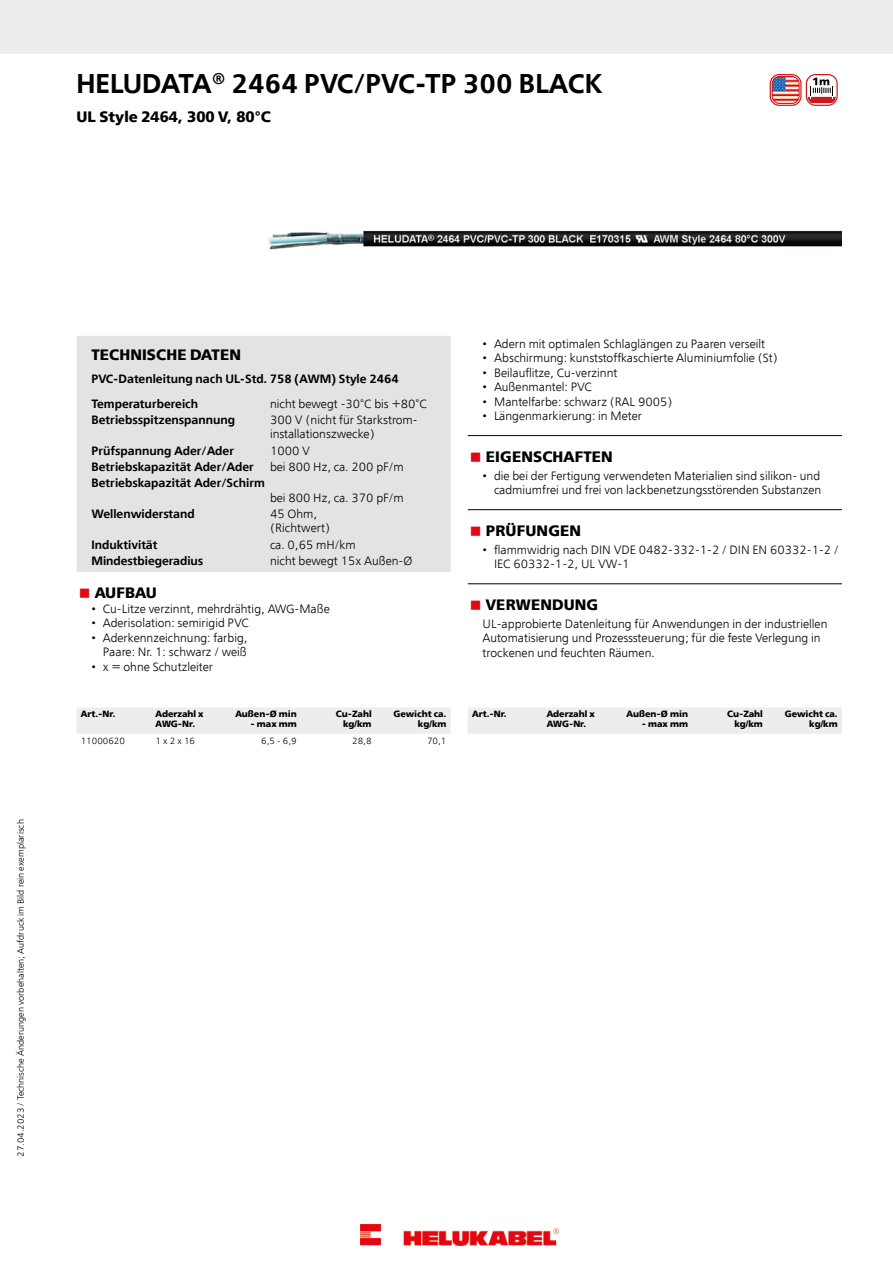
<style>
.page{position:relative;width:893px;height:1263px;background:#fff}
.page>*{position:absolute;margin:0;border:0;box-sizing:border-box;transform-origin:0 0}
.t1{font:600 27px "Free Set";color:#000}
.t2{font:700 15px "Free Set";letter-spacing:.01em;color:#000}
.t3{font:300 12px/14.4px "Free Set";color:#000}
.t4{font:600 12px/24.8px "Free Set";color:#000}
.t5{font:700 9px/10.8px "Free Set";color:#000;text-align:right}
.t6{font:300 9px "Free Set";color:#000}
.s1{color:#e30613}
</style>
<div class="page">
<div style="left:77px;top:336px;width:374px;height:236px;background:#e3e3e3"></div>
<hr style="left:468px;top:435px;width:374px;height:1px;background:#000">
<hr style="left:468px;top:509px;width:374px;height:1px;background:#000">
<hr style="left:468px;top:583px;width:374px;height:1px;background:#000">
<div style="left:77px;top:708px;width:374px;height:26px;background:#ededed"></div>
<div style="left:468px;top:708px;width:374px;height:26px;background:#ededed"></div>
<div style="left:0;top:0;width:893px;height:53px;background:#ededed"></div>
<div style="left:770px;top:74px;width:31px;height:32px;border:1px solid #cd171a;border-radius:9px"></div>
<img style="left:772px;top:76px;width:27px;height:27px">
<div style="left:772px;top:76px;width:28px;height:28px;border:1px solid #cd171a;border-radius:7px"></div>
<div style="left:806px;top:74px;width:32px;height:32px;border:1px solid #cd171a;border-radius:9px"></div>
<svg style="left:808px;top:78px;width:28px;height:25px"></svg>
<img style="left:268px;top:230px;width:574px;height:20px">
<img style="left:360px;top:1225px;width:198px;height:21px">
<h1 class="t1" style="left:77px;top:66px;width:528px">HELUDATA<sup>®</sup> 2464 PVC/PVC-TP 300 BLACK</h1>
<p class="t2" style="left:77px;top:107px;width:196px">UL Style 2464, 300 V, 80°C</p>
<p class="t6" style="left:15px;top:1157px;width:339px;rotate:-90deg">27.04.2023 / Technische Änderungen vorbehalten; Aufdruck im Bild rein exemplarisch</p>
<p class="t2" style="left:91px;top:345px;width:151px">TECHNISCHE DATEN</p>
<p class="t4" style="left:91px;top:366px;width:309px">PVC-Datenleitung nach UL-Std. 758 (AWM) Style 2464<br>Temperaturbereich</p>
<p class="t3" style="left:270px;top:396px;width:158px">nicht bewegt -30°C bis +80°C</p>
<p class="t4" style="left:91px;top:407px;width:145px">Betriebsspitzenspannung</p>
<p class="t3" style="left:270px;top:413px;width:149px">300 V (nicht für Starkstrom&shy;installationszwecke)</p>
<p class="t4" style="left:91px;top:438px;width:144px">Prüfspannung Ader/Ader</p>
<p class="t3" style="left:270px;top:443px;width:42px">1000 V</p>
<p class="t4" style="left:91px;top:454px;width:164px">Betriebskapazität Ader/Ader</p>
<p class="t3" style="left:270px;top:459px;width:135px">bei 800 Hz, ca. 200 pF/m</p>
<p class="t4" style="left:91px;top:470px;width:175px">Betriebskapazität Ader/Schirm</p>
<p class="t3" style="left:270px;top:490px;width:135px">bei 800 Hz, ca. 370 pF/m</p>
<p class="t4" style="left:91px;top:501px;width:105px">Wellenwiderstand</p>
<p class="t3" style="left:270px;top:506px;width:62px">45 Ohm, (Richtwert)</p>
<p class="t4" style="left:91px;top:532px;width:68px">Induktivität</p>
<p class="t3" style="left:270px;top:537px;width:87px">ca. 0,65 mH/km</p>
<p class="t4" style="left:91px;top:548px;width:113px">Mindestbiegeradius</p>
<p class="t3" style="left:270px;top:553px;width:144px">nicht bewegt 15x Außen-Ø</p>
<p class="t2" style="left:79px;top:583px;width:80px"><span class="s1">■</span> AUFBAU</p>
<p class="t3" style="left:91px;top:601px;width:240px">• Cu-Litze verzinnt, mehrdrähtig, AWG-Maße</p>
<p class="t3" style="left:91px;top:616px;width:159px">• Aderisolation: semirigid PVC</p>
<p class="t3" style="left:91px;top:630px;width:158px;text-align:right">• Aderkennzeichnung: farbig,<br>Paare: Nr. 1: schwarz / weiß</p>
<p class="t3" style="left:91px;top:659px;width:123px">• x = ohne Schutzleiter</p>
<p class="t5" style="left:81px;top:708px;width:36px">Art.-Nr.</p>
<p class="t5" style="left:156px;top:708px;width:49px;text-align:left">Aderzahl x<br>AWG-Nr.</p>
<p class="t5" style="left:235px;top:708px;width:63px">Außen-Ø min</p>
<p class="t5" style="left:250px;top:719px;width:48px">- max mm</p>
<p class="t5" style="left:336px;top:708px;width:37px">Cu-Zahl kg/km</p>
<p class="t5" style="left:393px;top:708px;width:55px">Gewicht ca. kg/km</p>
<p class="t6" style="left:81px;top:735px;width:46px">11000620</p>
<p class="t6" style="left:156px;top:735px;width:41px">1x2x16</p>
<p class="t6" style="left:261px;top:735px;width:37px">6,5 - 6,9</p>
<p class="t6" style="left:352px;top:735px;width:21px">28,8</p>
<p class="t6" style="left:427px;top:735px;width:21px">70,1</p>
<p class="t3" style="left:483px;top:336px;width:284px">• Adern mit optimalen Schlaglängen zu Paaren verseilt</p>
<p class="t3" style="left:483px;top:350px;width:297px">• Abschirmung: kunststoffkaschierte Aluminiumfolie (St)</p>
<p class="t3" style="left:483px;top:365px;width:136px">• Beilauflitze, Cu-verzinnt</p>
<p class="t3" style="left:483px;top:379px;width:111px">• Außenmantel: PVC</p>
<p class="t3" style="left:483px;top:394px;width:191px">• Mantelfarbe: schwarz (RAL 9005)</p>
<p class="t3" style="left:483px;top:408px;width:161px">• Längenmarkierung: in Meter</p>
<p class="t2" style="left:470px;top:447px;width:144px"><span class="s1">■</span> EIGENSCHAFTEN</p>
<p class="t3" style="left:483px;top:468px;width:340px;text-align:right">• die bei der Fertigung verwendeten Materialien sind silikon- und cadmiumfrei und frei von lackbenetzungsstörenden Substanzen</p>
<p class="t2" style="left:470px;top:521px;width:113px"><span class="s1">■</span> PRÜFUNGEN</p>
<p class="t3" style="left:494px;top:542px;width:346px;text-indent:-11px">• flammwidrig nach DIN VDE 0482-332-1-2 / DIN EN 60332-1-2 /<br>IEC 60332-1-2, UL VW-1</p>
<p class="t2" style="left:470px;top:595px;width:130px"><span class="s1">■</span> VERWENDUNG</p>
<p class="t3" style="left:483px;top:616px;width:346px">UL-approbierte Datenleitung für Anwendungen in der industriellen<br>Automatisierung und Prozesssteuerung; für die feste Verlegung in trockenen und feuchten Räumen.</p>
<p class="t5" style="left:472px;top:708px;width:36px">Art.-Nr.</p>
<p class="t5" style="left:547px;top:708px;width:49px;text-align:left">Aderzahl x<br>AWG-Nr.</p>
<p class="t5" style="left:627px;top:708px;width:63px">Außen-Ø min</p>
<p class="t5" style="left:642px;top:719px;width:48px">- max mm</p>
<p class="t5" style="left:727px;top:708px;width:37px">Cu-Zahl kg/km</p>
<p class="t5" style="left:785px;top:708px;width:55px">Gewicht ca. kg/km</p>
</div>
